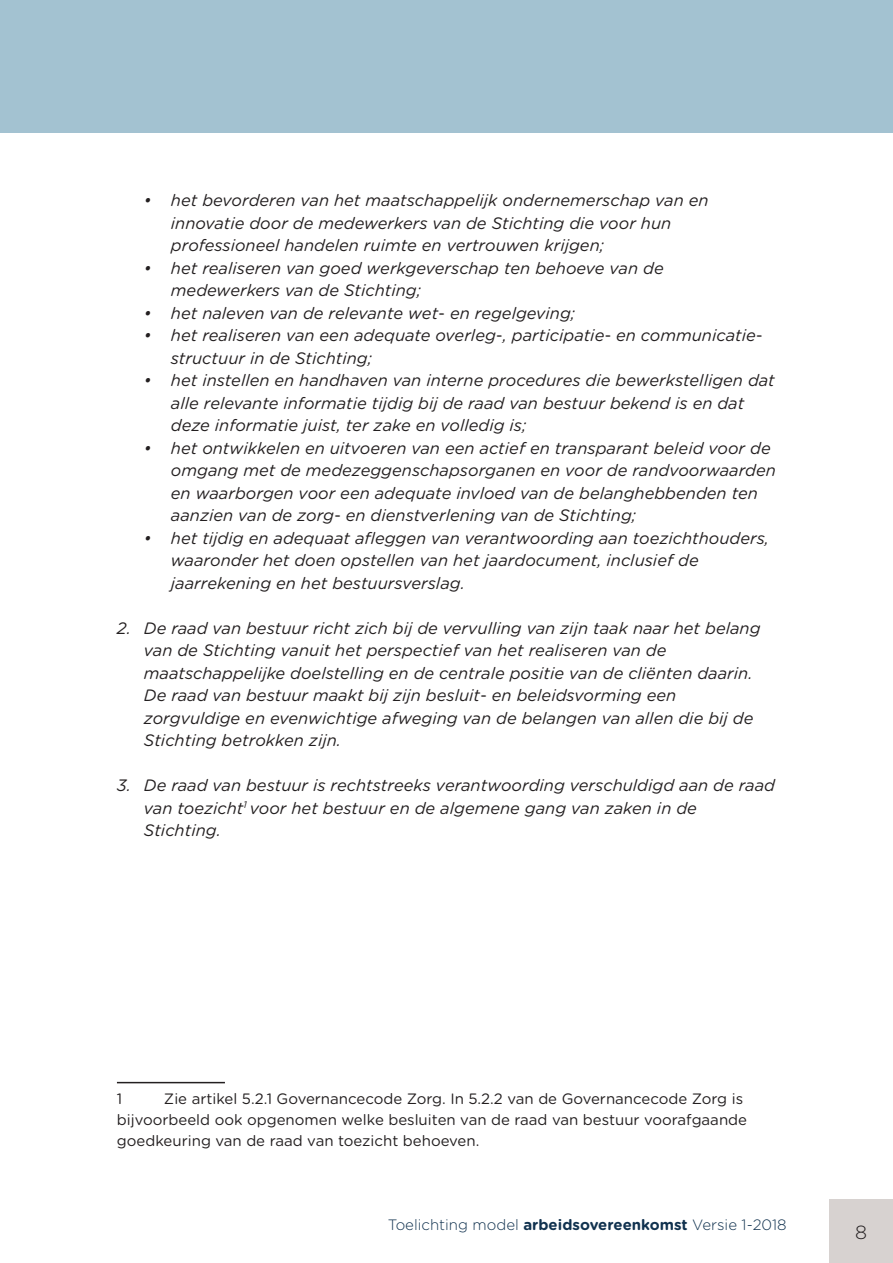
<style>
.page{position:relative;width:893px;height:1263px;background:#fff}
.page>*{position:absolute;margin:0;border:0;box-sizing:border-box;transform-origin:0 0}
.t1{font:300 19.05px "Gotham Rounded";color:#231f20}
.t2{font:italic 16.5px/22.5px "Gotham Rounded";color:#231f20}
.t3{font:15px/21px "Gotham Rounded";color:#231f20}
.t4{font:300 15px "Gotham Rounded";color:#11324f}
.s1{font-weight:700}
</style>
<div class="page">
<div style="left:829px;top:1199px;width:64px;height:64px;background:#d7d2d0"></div>
<div style="left:0;top:0;width:893px;height:133px;background:#a3c2d1"></div>
<hr style="left:117px;top:1082px;width:108px;height:1px;background:#231f20">
<p class="t2" style="left:171px;top:189px;width:539px;text-indent:-27px">• het bevorderen van het maatschappelijk ondernemerschap van en innovatie door de medewerkers van de Stichting die voor hun professioneel handelen ruimte en vertrouwen krijgen;</p>
<p class="t2" style="left:171px;top:256px;width:494px;text-indent:-27px">• het realiseren van goed werkgeverschap ten behoeve van de medewerkers van de Stichting;</p>
<p class="t2" style="left:144px;top:301px;width:433px">• het naleven van de relevante wet- en regelgeving;</p>
<p class="t2" style="left:171px;top:324px;width:593px;text-indent:-27px">• het realiseren van een adequate overleg-, participatie- en communicatie&shy;structuur in de Stichting;</p>
<p class="t2" style="left:171px;top:369px;width:605px;text-indent:-27px">• het instellen en handhaven van interne procedures die bewerkstelligen dat alle relevante informatie tijdig bij de raad van bestuur bekend is en dat deze informatie juist, ter zake en volledig is;</p>
<p class="t2" style="left:171px;top:436px;width:607px;text-indent:-27px">• het ontwikkelen en uitvoeren van een actief en transparant beleid voor de omgang met de medezeggenschapsorganen en voor de randvoorwaarden en waarborgen voor een adequate invloed van de belanghebbenden ten aanzien van de zorg- en dienstverlening van de Stichting;</p>
<p class="t2" style="left:171px;top:526px;width:600px;text-indent:-27px">• het tijdig en adequaat afleggen van verantwoording aan toezichthouders, waaronder het doen opstellen van het jaardocument, inclusief de jaarrekening en het bestuursverslag.</p>
<p class="t2" style="left:144px;top:616px;width:618px;text-indent:-27px">2. De raad van bestuur richt zich bij de vervulling van zijn taak naar het belang van de Stichting vanuit het perspectief van het realiseren van de maatschappelijke doelstelling en de centrale positie van de cliënten daarin.<br>De raad van bestuur maakt bij zijn besluit- en beleidsvorming een zorgvuldige en evenwichtige afweging van de belangen van allen die bij de Stichting betrokken zijn.</p>
<p class="t2" style="left:144px;top:774px;width:633px;text-indent:-27px">3. De raad van bestuur is rechtstreeks verantwoording verschuldigd aan de raad van toezicht<sup>1</sup> voor het bestuur en de algemene gang van zaken in de<br>Stichting.</p>
<p class="t3" style="left:117px;top:1088px;width:632px;text-indent:47px">Zie artikel 5.2.1 Governancecode Zorg. In 5.2.2 van de Governancecode Zorg is bijvoorbeeld ook opgenomen welke besluiten van de raad van bestuur voorafgaande goedkeuring van de raad van toezicht behoeven.</p>
<p class="t3" style="left:117px;top:1088px;width:7px">1</p>
<p class="t4" style="left:388px;top:1215px;width:400px">Toelichting model <span class="s1">arbeidsovereenkomst</span> Versie 1-2018</p>
<p class="t1" style="left:855px;top:1219px;width:13px">8</p>
</div>
